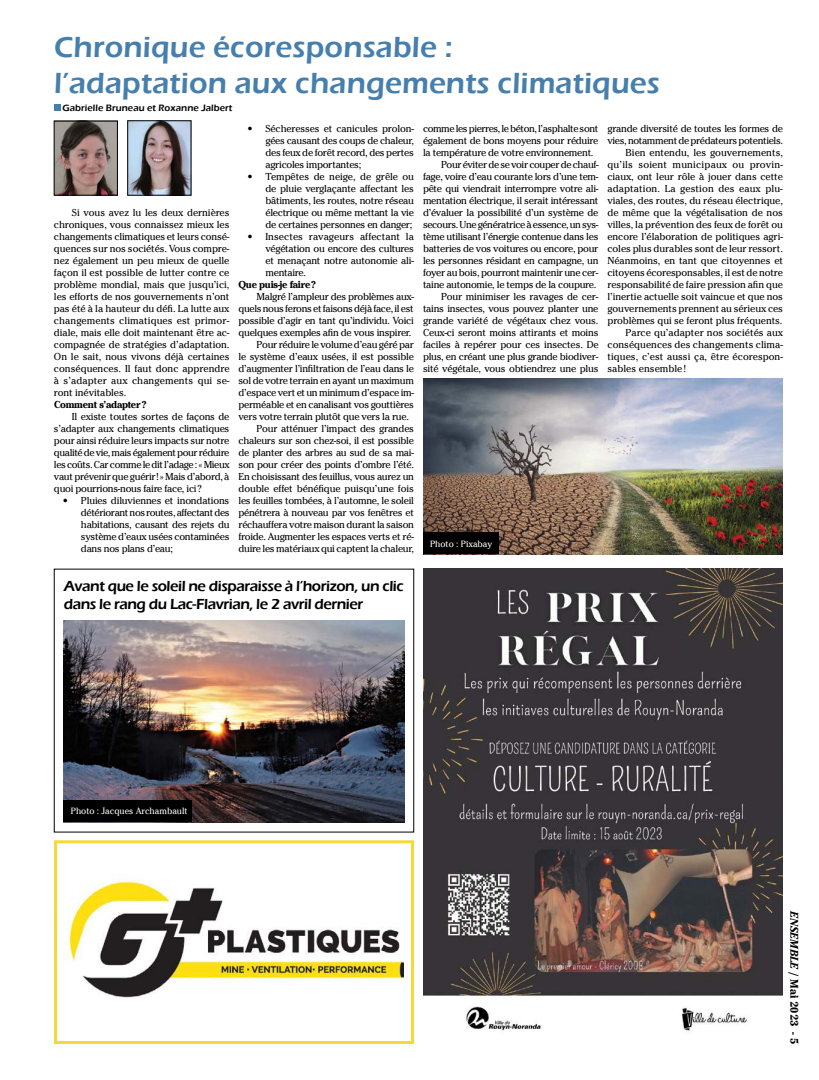
<style>
.page{position:relative;width:819px;height:1080px;background:#fff}
.page>*{position:absolute;margin:0;border:0;box-sizing:border-box;transform-origin:0 0}
.t1{font:600 30px/36px "Eras ITC";letter-spacing:.005em;color:#467fad}
.t2{font:600 15px/18px "Eras ITC";letter-spacing:-.03em;color:#000}
.t3{font:700 11px "Cheltenham LT";color:#000}
.t4{font:10px/12px "Cheltenham LT";letter-spacing:-.03em;color:#000;text-align:justify}
.t5{font:10px "Cheltenham LT";letter-spacing:-.01em;color:#000}
.t6{font:10px "Cheltenham LT";color:#000}
.t7{font:700 10px "Cheltenham LT";letter-spacing:-.03em;color:#000}
.t8{font:10px "Cheltenham LT";letter-spacing:.015em;color:#000}
.t9{font:10px "Cheltenham LT";letter-spacing:.01em;color:#000}
.t10{font:10px "Cheltenham LT";letter-spacing:-.005em;color:#000}
.t11{font:600 9.5px "Eras ITC";letter-spacing:.005em;color:#000}
.t12{font:9px "Cheltenham LT";color:#fff}
.s1{font-style:italic}
</style>
<div class="page">
<svg style="left:54px;top:105px;width:6px;height:6px"></svg>
<img style="left:56px;top:123px;width:60px;height:70px">
<div style="left:54px;top:121px;width:64px;height:74px;border:1px solid #000"></div>
<img style="left:64px;top:876px;width:339px;height:122px">
<div style="left:54px;top:840px;width:360px;height:204px;border:3px solid #f5d934"></div>
<img style="left:130px;top:123px;width:59px;height:70px">
<img style="left:423px;top:569px;width:360px;height:462px">
<img style="left:64px;top:621px;width:340px;height:201px">
<img style="left:423px;top:379px;width:360px;height:175px">
<div style="left:64px;top:800px;width:128px;height:22px;background:#000"></div>
<div style="left:423px;top:532px;width:76px;height:22px;background:#000"></div>
<h1 class="t1" style="left:54px;top:31px;width:608px">Chronique écoresponsable :<br>l’adaptation aux changements climatiques</h1>
<p class="t11" style="left:63px;top:104px;width:171px">Gabrielle Bruneau et Roxanne Jalbert</p>
<p class="t4" style="left:54px;top:207px;width:177px;text-indent:18px">Si vous avez lu les deux dernières chroniques, vous connaissez mieux les changements climatiques et leurs consé&shy;quences sur nos sociétés. Vous compre&shy;nez également un peu mieux de quelle façon il est possible de lutter contre ce problème mondial, mais que jusqu’ici, les efforts de nos gouvernements n’ont pas été à la hauteur du défi. La lutte aux changements climatiques est primor&shy;diale, mais elle doit maintenant être ac&shy;compagnée de stratégies d’adaptation.<br>On le sait, nous vivons déjà certaines conséquences. Il faut donc apprendre à s’adapter aux changements qui se&shy;ront inévitables.</p>
<p class="t7" style="left:54px;top:399px;width:94px">Comment s’adapter ?</p>
<p class="t4" style="left:54px;top:411px;width:177px;text-indent:18px">Il existe toutes sortes de façons de s’adapter aux changements climatiques pour ainsi réduire leurs impacts sur notre qualité de vie, mais également pour réduire les coûts. Car comme le dit l’adage : « Mieux vaut prévenir que guérir ! » Mais d’abord, à quoi pourrions-nous faire face, ici ?</p>
<p class="t4" style="left:81px;top:495px;width:150px;text-indent:-18px">• Pluies diluviennes et inondations détériorant nos routes, affectant des habitations, causant des rejets du système d’eaux usées contaminées dans nos plans d’eau;</p>
<p class="t4" style="left:265px;top:123px;width:150px;text-indent:-18px">• Sécheresses et canicules prolon&shy;gées causant des coups de chaleur, des feux de forêt record, des pertes agricoles importantes;</p>
<p class="t4" style="left:265px;top:171px;width:150px;text-indent:-18px">• Tempêtes de neige, de grêle ou de pluie verglaçante affectant les bâtiments, les routes, notre réseau électrique ou même mettant la vie de certaines personnes en danger;</p>
<p class="t4" style="left:265px;top:231px;width:150px;text-indent:-18px">• Insectes ravageurs affectant la végétation ou encore des cultures et menaçant notre autonomie ali&shy;mentaire.</p>
<p class="t7" style="left:238px;top:279px;width:79px">Que puis-je faire ?</p>
<p class="t4" style="left:256px;top:291px;width:159px">Malgré l’ampleur des problèmes aux-</p>
<p class="t4" style="left:238px;top:303px;width:177px">quels nous ferons et faisons déjà face, il est</p>
<p class="t4" style="left:238px;top:315px;width:177px">possible d’agir en tant qu’individu. Voici</p>
<p class="t4" style="left:238px;top:327px;width:174px">quelques exemples afin de vous inspirer.</p>
<p class="t4" style="left:256px;top:339px;width:159px">Pour réduire le volume d’eau géré par</p>
<p class="t4" style="left:238px;top:351px;width:177px">le système d’eaux usées, il est possible</p>
<p class="t4" style="left:238px;top:363px;width:177px">d’augmenter l’infiltration de l’eau dans le</p>
<p class="t4" style="left:238px;top:375px;width:177px">sol de votre terrain en ayant un maximum</p>
<p class="t4" style="left:238px;top:387px;width:177px">d’espace vert et un minimum d’espace im-</p>
<p class="t4" style="left:238px;top:399px;width:177px">perméable et en canalisant vos gouttières</p>
<p class="t4" style="left:238px;top:411px;width:172px">vers votre terrain plutôt que vers la rue.</p>
<p class="t4" style="left:256px;top:423px;width:159px">Pour atténuer l’impact des grandes</p>
<p class="t4" style="left:238px;top:435px;width:177px">chaleurs sur son chez-soi, il est possible</p>
<p class="t4" style="left:238px;top:447px;width:177px">de planter des arbres au sud de sa mai-</p>
<p class="t4" style="left:238px;top:459px;width:177px">son pour créer des points d’ombre l’été.</p>
<p class="t4" style="left:238px;top:471px;width:177px">En choisissant des feuillus, vous aurez un</p>
<p class="t4" style="left:238px;top:483px;width:177px">double effet bénéfique puisqu’une fois</p>
<p class="t4" style="left:238px;top:495px;width:177px">les feuilles tombées, à l’automne, le soleil</p>
<p class="t4" style="left:238px;top:507px;width:177px">pénétrera à nouveau par vos fenêtres et</p>
<p class="t4" style="left:238px;top:519px;width:177px">réchauffera votre maison durant la saison</p>
<p class="t4" style="left:238px;top:531px;width:177px">froide. Augmenter les espaces verts et ré-</p>
<p class="t4" style="left:238px;top:543px;width:177px">duire les matériaux qui captent la chaleur,</p>
<p class="t4" style="left:423px;top:123px;width:177px">comme les pierres, le béton, l’asphalte sont</p>
<p class="t4" style="left:423px;top:135px;width:177px">également de bons moyens pour réduire</p>
<p class="t4" style="left:423px;top:147px;width:172px">la température de votre environnement.</p>
<p class="t4" style="left:441px;top:159px;width:159px">Pour éviter de se voir couper de chauf-</p>
<p class="t4" style="left:423px;top:171px;width:177px">fage, voire d’eau courante lors d’une tem-</p>
<p class="t4" style="left:423px;top:183px;width:177px">pête qui viendrait interrompre votre ali-</p>
<p class="t4" style="left:423px;top:195px;width:177px">mentation électrique, il serait intéressant</p>
<p class="t4" style="left:423px;top:207px;width:177px">d’évaluer la possibilité d’un système de</p>
<p class="t4" style="left:423px;top:219px;width:177px">secours. Une génératrice à essence, un sys-</p>
<p class="t4" style="left:423px;top:231px;width:177px">tème utilisant l’énergie contenue dans les</p>
<p class="t4" style="left:423px;top:243px;width:177px">batteries de vos voitures ou encore, pour</p>
<p class="t4" style="left:423px;top:255px;width:177px">les personnes résidant en campagne, un</p>
<p class="t4" style="left:423px;top:267px;width:177px">foyer au bois, pourront maintenir une cer-</p>
<p class="t4" style="left:423px;top:279px;width:175px">taine autonomie, le temps de la coupure.</p>
<p class="t4" style="left:441px;top:291px;width:159px">Pour minimiser les ravages de cer-</p>
<p class="t4" style="left:423px;top:303px;width:177px">tains insectes, vous pouvez planter une</p>
<p class="t4" style="left:423px;top:315px;width:177px">grande variété de végétaux chez vous.</p>
<p class="t4" style="left:423px;top:327px;width:177px">Ceux-ci seront moins attirants et moins</p>
<p class="t4" style="left:423px;top:339px;width:177px">faciles à repérer pour ces insectes. De</p>
<p class="t4" style="left:423px;top:351px;width:177px">plus, en créant une plus grande biodiver-</p>
<p class="t4" style="left:423px;top:363px;width:177px">sité végétale, vous obtiendrez une plus</p>
<p class="t4" style="left:608px;top:123px;width:177px">grande diversité de toutes les formes de</p>
<p class="t4" style="left:608px;top:135px;width:177px">vies, notamment de prédateurs potentiels.</p>
<p class="t6" style="left:626px;top:147px;width:159px">Bien entendu, les gouvernements,</p>
<p class="t8" style="left:608px;top:159px;width:177px">qu’ils soient municipaux ou provin-</p>
<p class="t5" style="left:608px;top:171px;width:177px">ciaux, ont leur rôle à jouer dans cette</p>
<p class="t9" style="left:608px;top:183px;width:177px">adaptation. La gestion des eaux plu-</p>
<p class="t5" style="left:608px;top:195px;width:177px">viales, des routes, du réseau électrique,</p>
<p class="t5" style="left:608px;top:207px;width:177px">de même que la végétalisation de nos</p>
<p class="t5" style="left:608px;top:219px;width:177px">villes, la prévention des feux de forêt ou</p>
<p class="t5" style="left:608px;top:231px;width:177px">encore l’élaboration de politiques agri-</p>
<p class="t5" style="left:608px;top:243px;width:177px">coles plus durables sont de leur ressort.</p>
<p class="t10" style="left:608px;top:255px;width:177px">Néanmoins, en tant que citoyennes et</p>
<p class="t4" style="left:608px;top:267px;width:177px">citoyens écoresponsables, il est de notre</p>
<p class="t5" style="left:608px;top:279px;width:177px">responsabilité de faire pression afin que</p>
<p class="t5" style="left:608px;top:291px;width:177px">l’inertie actuelle soit vaincue et que nos</p>
<p class="t5" style="left:608px;top:303px;width:177px">gouvernements prennent au sérieux ces</p>
<p class="t5" style="left:608px;top:315px;width:177px">problèmes qui se feront plus fréquents.</p>
<p class="t6" style="left:626px;top:327px;width:159px">Parce qu’adapter nos sociétés aux</p>
<p class="t6" style="left:608px;top:339px;width:177px">conséquences des changements clima-</p>
<p class="t6" style="left:608px;top:351px;width:177px">tiques, c’est aussi ça, être écorespon-</p>
<p class="t6" style="left:607px;top:363px;width:80px">sables ensemble !</p>
<p class="t12" style="left:430px;top:538px;width:64px">Photo : Pixabay</p>
<h2 class="t2" style="left:64px;top:578px;width:342px">Avant que le soleil ne disparaisse à l’horizon, un clic dans le rang du Lac-Flavrian, le 2 avril dernier</h2>
<p class="t12" style="left:71px;top:806px;width:118px">Photo : Jacques Archambault</p>
<p class="t3" style="left:800px;top:911px;width:134px;rotate:90deg"><span class="s1">ENSEMBLE</span> / Mai 2023 - 5</p>
</div>
